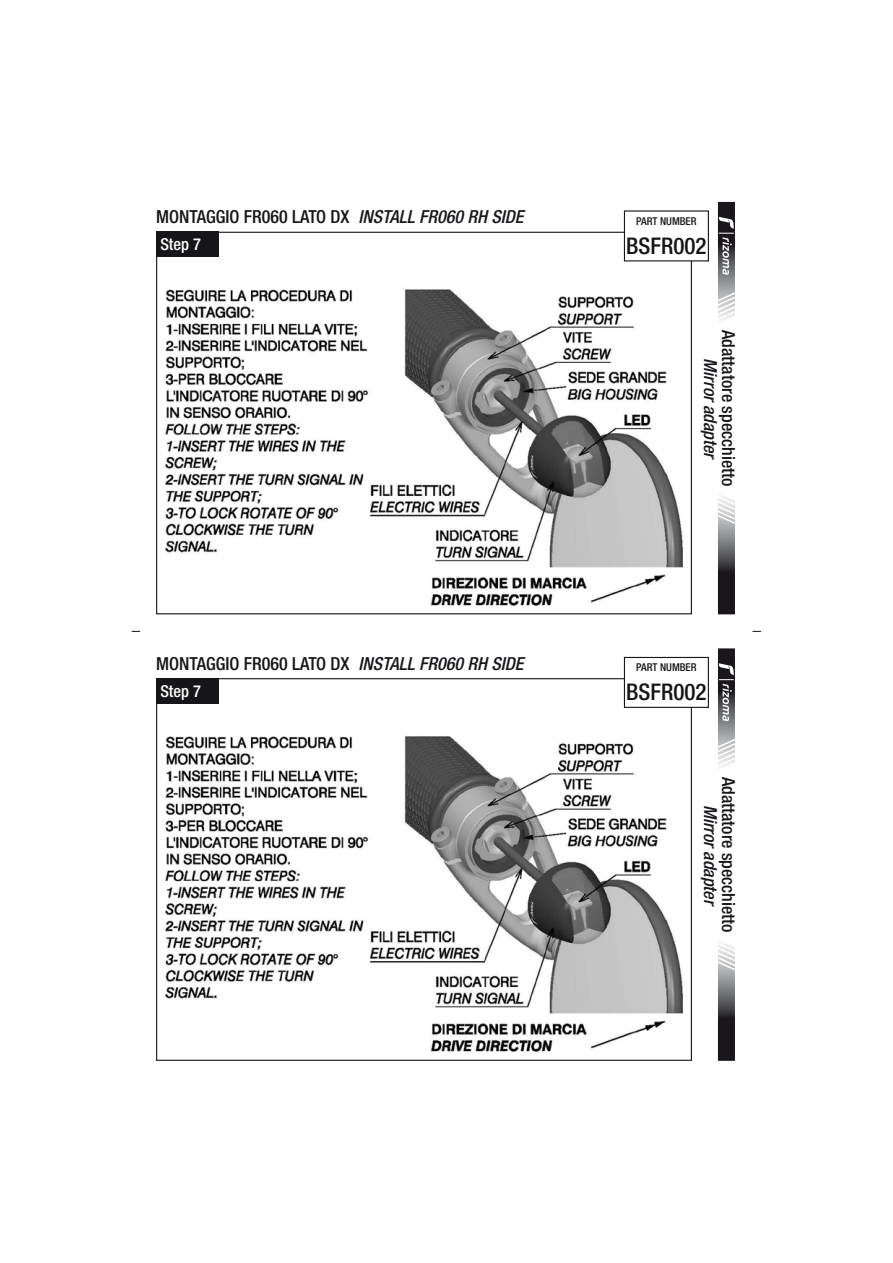
<style>
.page{position:relative;width:893px;height:1263px;background:#fff}
.page>*{position:absolute;margin:0;border:0;box-sizing:border-box;transform-origin:0 0}
.t1{font:500 condensed 22.95px "Helvetica Neue LT Std";color:#161619}
.t2{font:500 condensed 18px "Helvetica Neue LT Std";color:#161619}
.t3{font:italic 500 condensed 18px "Helvetica Neue LT Std";color:#19171b}
.t4{font:500 condensed 16.5px "Helvetica Neue LT Std";color:#fff}
.t5{font:500 condensed 10.8px "Helvetica Neue LT Std";color:#161619}
.s1{font-style:italic;color:#19171b}
</style>
<div class="page">
<img style="left:165px;top:239px;width:522px;height:367px">
<div style="left:156px;top:232px;width:62px;height:25px;background:#161619"></div>
<svg style="left:718px;top:496px;width:17px;height:118px"></svg>
<svg style="left:718px;top:202px;width:17px;height:119px"></svg>
<div style="left:624px;top:211px;width:84px;height:50px;background:#fff"></div>
<div style="left:624px;top:210px;width:85px;height:51px;border:1px solid #161619"></div>
<img style="left:165px;top:685px;width:518px;height:367px">
<div style="left:156px;top:678px;width:62px;height:26px;background:#161619"></div>
<svg style="left:718px;top:942px;width:17px;height:119px"></svg>
<svg style="left:718px;top:648px;width:17px;height:120px"></svg>
<div style="left:624px;top:657px;width:84px;height:50px;background:#fff"></div>
<div style="left:624px;top:657px;width:85px;height:51px;border:1px solid #161619"></div>
<p class="t2" style="left:156px;top:210px;width:369px">MONTAGGIO FR060 LATO DX <span class="s1">INSTALL FR060 RH SIDE</span></p>
<p class="t4" style="left:160px;top:239px;width:42px">Step 7</p>
<p class="t1" style="left:626px;top:237px;width:82px">BSFR002</p>
<p class="t5" style="left:636px;top:217px;width:62px">PART NUMBER</p>
<p class="t2" style="left:735px;top:330px;width:158px;rotate:90deg">Adattatore specchietto</p>
<p class="t3" style="left:717px;top:358px;width:103px;rotate:90deg">Mirror adapter</p>
<p class="t2" style="left:156px;top:657px;width:369px">MONTAGGIO FR060 LATO DX <span class="s1">INSTALL FR060 RH SIDE</span></p>
<p class="t4" style="left:160px;top:685px;width:42px">Step 7</p>
<p class="t1" style="left:626px;top:684px;width:82px">BSFR002</p>
<p class="t5" style="left:636px;top:663px;width:62px">PART NUMBER</p>
<p class="t2" style="left:735px;top:777px;width:158px;rotate:90deg">Adattatore specchietto</p>
<p class="t3" style="left:717px;top:805px;width:103px;rotate:90deg">Mirror adapter</p>
</div>
